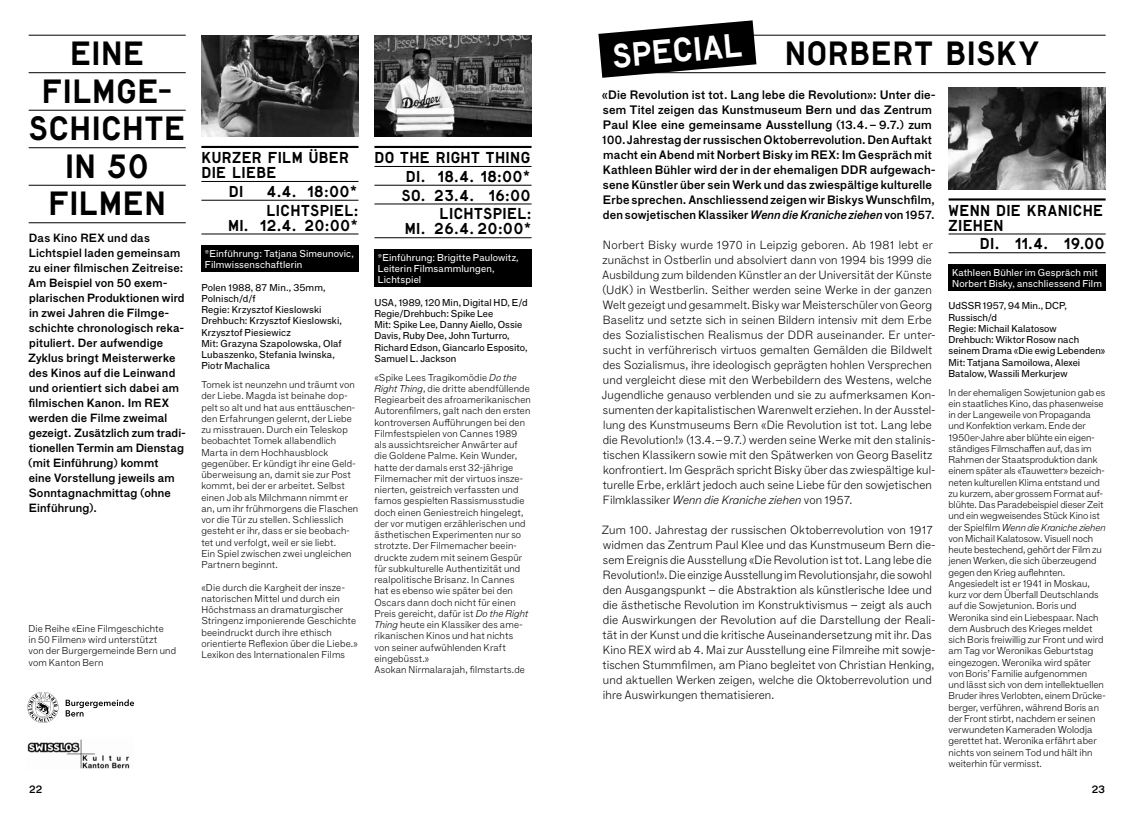
<style>
.page{position:relative;width:1134px;height:833px;background:#fff}
.page>*{position:absolute;margin:0;border:0;box-sizing:border-box;transform-origin:0 0}
.t1{font:31.88px/37.5px "Lutz Headline";letter-spacing:.02em;color:#000;text-align:center}
.t2{font:31.88px "Lutz Headline";color:#fff}
.t3{font:15px/18.8px "Lutz Headline";letter-spacing:.025em;color:#000}
.t4{font:11.88px/15px "F Grotesk Demi";letter-spacing:.015em;color:#000}
.t5{font:100 11.5px/15px "F Grotesk";letter-spacing:.01em;color:#000}
.t6{font:11.5px/15px "F Grotesk Demi";letter-spacing:.015em;color:#000}
.t7{font:10.62px "F Grotesk Demi";color:#000}
.t8{font:100 9.75px/11.2px "F Grotesk";letter-spacing:.01em;color:#000}
.t9{font:9.75px/11.2px "F Grotesk";letter-spacing:.005em;color:#000}
.t10{font:9.75px/11.2px "F Grotesk";letter-spacing:.015em;color:#fff}
.s1{font-style:italic}
</style>
<div class="page">
<div style="left:201px;top:245px;width:157px;height:27px;background:#000"></div>
<div style="left:374px;top:249px;width:157px;height:38px;background:#000"></div>
<div style="left:948px;top:264px;width:158px;height:26px;background:#000"></div>
<svg style="left:27px;top:692px;width:107px;height:31px"></svg>
<img style="left:27px;top:739px;width:103px;height:30px">
<hr style="left:29px;top:35px;width:157px;height:1px;background:#000">
<hr style="left:29px;top:72px;width:157px;height:1px;background:#000">
<hr style="left:29px;top:110px;width:157px;height:1px;background:#000">
<hr style="left:29px;top:147px;width:157px;height:1px;background:#000">
<hr style="left:29px;top:185px;width:157px;height:1px;background:#000">
<hr style="left:29px;top:222px;width:157px;height:1px;background:#000">
<img style="left:374px;top:35px;width:157px;height:102px">
<img style="left:948px;top:88px;width:158px;height:101px">
<img style="left:201px;top:35px;width:157px;height:102px">
<hr style="left:374px;top:146px;width:157px;height:2px;background:#000">
<hr style="left:374px;top:166px;width:157px;height:1px;background:#000">
<hr style="left:374px;top:185px;width:157px;height:1px;background:#000">
<hr style="left:374px;top:204px;width:157px;height:1px;background:#000">
<hr style="left:374px;top:237px;width:157px;height:1px;background:#000">
<hr style="left:948px;top:198px;width:158px;height:2px;background:#000">
<hr style="left:948px;top:234px;width:158px;height:1px;background:#000">
<hr style="left:948px;top:252px;width:158px;height:1px;background:#000">
<hr style="left:201px;top:146px;width:157px;height:2px;background:#000">
<hr style="left:201px;top:181px;width:157px;height:1px;background:#000">
<hr style="left:201px;top:200px;width:157px;height:1px;background:#000">
<hr style="left:201px;top:234px;width:157px;height:1px;background:#000">
<hr style="left:602px;top:35px;width:504px;height:1px;background:#000">
<hr style="left:602px;top:72px;width:504px;height:1px;background:#000">
<svg style="left:598px;top:20px;width:158px;height:58px"></svg>
<h1 class="t1" style="left:29px;top:34px;width:158px">EINE<br>FILMGE-<br>SCHICHTE<br>IN 50<br>FILMEN</h1>
<p class="t6" style="left:28px;top:230px;width:159px">Das Kino REX und das<br>Lichtspiel laden gemeinsam zu einer filmischen Zeitreise:<br>Am Beispiel von 50 exem&shy;plarischen Produktionen wird in zwei Jahren die Filmge&shy;schichte chronologisch reka&shy;pituliert. Der aufwendige<br>Zyklus bringt Meisterwerke des Kinos auf die Leinwand und orientiert sich dabei am filmischen Kanon. Im REX werden die Filme zweimal gezeigt. Zusätzlich zum tradi&shy;tionellen Termin am Dienstag (mit Einführung) kommt<br>eine Vorstellung jeweils am<br>Sonntagnachmittag (ohne<br>Einführung).</p>
<p class="t8" style="left:28px;top:622px;width:149px">Die Reihe «Eine Filmgeschichte<br>in 50 Filmen» wird unterstützt<br>von der Burgergemeinde Bern und vom Kanton Bern</p>
<h2 class="t3" style="left:201px;top:150px;width:149px;line-height:15px">KURZER FILM ÜBER<br>DIE LIEBE</h2>
<h2 class="t3" style="left:229px;top:181px;width:16px">DI</h2>
<h2 class="t3" style="left:266px;top:181px;width:94px">4.4. 18:00*<br>LICHTSPIEL:</h2>
<h2 class="t3" style="left:228px;top:215px;width:132px">MI. 12.4. 20:00*</h2>
<p class="t10" style="left:205px;top:248px;width:150px">*Einführung: Tatjana Simeunovic,<br>Filmwissenschaftlerin</p>
<p class="t9" style="left:201px;top:281px;width:142px">Polen 1988, 87 Min., 35mm,<br>Polnisch/d/f<br>Regie: Krzysztof Kieslowski<br>Drehbuch: Krzysztof Kieslowski,<br>Krzysztof Piesiewicz<br>Mit: Grazyna Szapolowska, Olaf<br>Lubaszenko, Stefania Iwinska,<br>Piotr Machalica</p>
<p class="t8" style="left:201px;top:378px;width:158px">Tomek ist neunzehn und träumt von der Liebe. Magda ist beinahe dop&shy;pelt so alt und hat aus enttäuschen&shy;den Erfahrungen gelernt, der Liebe zu misstrauen. Durch ein Teleskop beobachtet Tomek allabendlich Marta in dem Hochhausblock gegenüber. Er kündigt ihr eine Geld&shy;überweisung an, damit sie zur Post kommt, bei der er arbeitet. Selbst einen Job als Milchmann nimmt er an, um ihr frühmorgens die Flaschen vor die Tür zu stellen. Schliesslich gesteht er ihr, dass er sie beobach&shy;tet und verfolgt, weil er sie liebt.<br>Ein Spiel zwischen zwei ungleichen Partnern beginnt.</p>
<p class="t8" style="left:201px;top:581px;width:158px">«Die durch die Kargheit der insze&shy;natorischen Mittel und durch ein Höchstmass an dramaturgischer Stringenz imponierende Geschichte beeindruckt durch ihre ethisch orientierte Reflexion über die Liebe.» Lexikon des Internationalen Films</p>
<h2 class="t3" style="left:374px;top:148px;width:159px;text-align:right">DO THE RIGHT THING<br>DI. 18.4. 18:00*<br>SO. 23.4. 16:00<br>LICHTSPIEL:</h2>
<h2 class="t3" style="left:405px;top:219px;width:128px">MI. 26.4. 20:00*</h2>
<p class="t10" style="left:378px;top:251px;width:142px">*Einführung: Brigitte Paulowitz,<br>Leiterin Filmsammlungen,<br>Lichtspiel</p>
<p class="t9" style="left:374px;top:296px;width:155px">USA, 1989, 120 Min, Digital HD, E/d<br>Regie/Drehbuch: Spike Lee<br>Mit: Spike Lee, Danny Aiello, Ossie<br>Davis, Ruby Dee, John Turturro,<br>Richard Edson, Giancarlo Esposito,<br>Samuel L. Jackson</p>
<p class="t8" style="left:374px;top:371px;width:158px">«Spike Lees Tragikomödie <span class="s1">Do the Right Thing</span>, die dritte abendfüllende Regiearbeit des afroamerikanischen Autorenfilmers, galt nach den ersten kontroversen Aufführungen bei den Filmfestspielen von Cannes 1989 als aussichtsreicher Anwärter auf die Goldene Palme. Kein Wunder, hatte der damals erst 32-jährige Filmemacher mit der virtuos insze&shy;nierten, geistreich verfassten und famos gespielten Rassismusstudie doch einen Geniestreich hingelegt, der vor mutigen erzählerischen und ästhetischen Experimenten nur so strotzte. Der Filmemacher beein&shy;druckte zudem mit seinem Gespür für subkulturelle Authentizität und realpolitische Brisanz. In Cannes hat es ebenso wie später bei den Oscars dann doch nicht für einen Preis gereicht, dafür ist <span class="s1">Do the Right Thing</span> heute ein Klassiker des ame&shy;rikanischen Kinos und hat nichts von seiner aufwühlenden Kraft eingebüsst.»<br>Asokan Nirmalarajah, filmstarts.de</p>
<h1 class="t2" style="left:611px;top:35px;width:131px;rotate:-5deg">SPECIAL</h1>
<h1 class="t1" style="left:785px;top:34px;width:256px">NORBERT BISKY</h1>
<p class="t4" style="left:602px;top:87px;width:335px">«Die Revolution ist tot. Lang lebe die Revolution»: Unter die&shy;sem Titel zeigen das Kunstmuseum Bern und das Zentrum Paul Klee eine gemeinsame Ausstellung (13.4. – 9.7.) zum 100. Jahrestag der russischen Oktoberrevolution. Den Auftakt macht ein Abend mit Norbert Bisky im REX: Im Gespräch mit Kathleen Bühler wird der in der ehemaligen DDR aufgewach&shy;sene Künstler über sein Werk und das zwiespältige kulturelle Erbe sprechen. Anschliessend zeigen wir Biskys Wunschfilm, den sowjetischen Klassiker <span class="s1">Wenn die Kraniche ziehen</span> von 1957.</p>
<p class="t5" style="left:602px;top:237px;width:335px">Norbert Bisky wurde 1970 in Leipzig geboren. Ab 1981 lebt er zunächst in Ostberlin und absolviert dann von 1994 bis 1999 die Ausbildung zum bildenden Künstler an der Universität der Künste (UdK) in Westberlin. Seither werden seine Werke in der ganzen Welt gezeigt und gesammelt. Bisky war Meisterschüler von Georg Baselitz und setzte sich in seinen Bildern intensiv mit dem Erbe des Sozialistischen Realismus der DDR auseinander. Er unter&shy;sucht in verführerisch virtuos gemalten Gemälden die Bildwelt des Sozialismus, ihre ideologisch geprägten hohlen Versprechen und vergleicht diese mit den Werbebildern des Westens, welche Jugendliche genauso verblenden und sie zu aufmerksamen Kon&shy;sumenten der kapitalistischen Warenwelt erziehen. In der Ausstel&shy;lung des Kunstmuseums Bern «Die Revolution ist tot. Lang lebe die Revolution!» (13.4.–9.7.) werden seine Werke mit den stalinis&shy;tischen Klassikern sowie mit den Spätwerken von Georg Baselitz konfrontiert. Im Gespräch spricht Bisky über das zwiespältige kul&shy;turelle Erbe, erklärt jedoch auch seine Liebe für den sowjetischen Filmklassiker <span class="s1">Wenn die Kraniche ziehen</span> von 1957.</p>
<p class="t5" style="left:602px;top:522px;width:335px">Zum 100. Jahrestag der russischen Oktoberrevolution von 1917 widmen das Zentrum Paul Klee und das Kunstmuseum Bern die&shy;sem Ereignis die Ausstellung «Die Revolution ist tot. Lang lebe die Revolution!». Die einzige Ausstellung im Revolutionsjahr, die sowohl den Ausgangspunkt – die Abstraktion als künstlerische Idee und die ästhetische Revolution im Konstruktivismus – zeigt als auch die Auswirkungen der Revolution auf die Darstellung der Reali&shy;tät in der Kunst und die kritische Auseinandersetzung mit ihr. Das Kino REX wird ab 4. Mai zur Ausstellung eine Filmreihe mit sowje&shy;tischen Stummfilmen, am Piano begleitet von Christian Henking, und aktuellen Werken zeigen, welche die Oktoberrevolution und ihre Auswirkungen thematisieren.</p>
<h2 class="t3" style="left:948px;top:202px;width:156px;line-height:15px">WENN DIE KRANICHE<br>ZIEHEN</h2>
<h2 class="t3" style="left:980px;top:234px;width:126px">DI. 11.4. 19.00</h2>
<p class="t10" style="left:952px;top:266px;width:151px">Kathleen Bühler im Gespräch mit<br>Norbert Bisky, anschliessend Film</p>
<p class="t9" style="left:948px;top:300px;width:158px">UdSSR 1957, 94 Min., DCP,<br>Russisch/d<br>Regie: Michail Kalatosow<br>Drehbuch: Wiktor Rosow nach seinem Drama «Die ewig Lebenden»<br>Mit: Tatjana Samoilowa, Alexei<br>Batalow, Wassili Merkurjew</p>
<p class="t8" style="left:948px;top:386px;width:159px">In der ehemaligen Sowjetunion gab es ein staatliches Kino, das phasenweise in der Langeweile von Propaganda und Konfektion verkam. Ende der 1950er-Jahre aber blühte ein eigen&shy;ständiges Filmschaffen auf, das im Rahmen der Staatsproduktion dank einem später als «Tauwetter» bezeich&shy;neten kulturellen Klima entstand und zu kurzem, aber grossem Format auf&shy;blühte. Das Paradebeispiel dieser Zeit und ein wegweisendes Stück Kino ist der Spielfilm <span class="s1">Wenn die Kraniche ziehen </span>von Michail Kalatosow. Visuell noch heute bestechend, gehört der Film zu jenen Werken, die sich überzeugend gegen den Krieg auflehnten.<br>Angesiedelt ist er 1941 in Moskau, kurz vor dem Überfall Deutschlands auf die Sowjetunion. Boris und Weronika sind ein Liebespaar. Nach dem Ausbruch des Krieges meldet sich Boris freiwillig zur Front und wird am Tag vor Weronikas Geburtstag eingezogen. Weronika wird später von Boris’ Familie aufgenommen und lässt sich von dem intellektuellen Bruder ihres Verlobten, einem Drücke&shy;berger, verführen, während Boris an der Front stirbt, nachdem er seinen verwundeten Kameraden Wolodja gerettet hat. Weronika erfährt aber nichts von seinem Tod und hält ihn weiterhin für vermisst.</p>
<p class="t7" style="left:29px;top:783px;width:15px">22</p>
<p class="t7" style="left:1092px;top:783px;width:15px">23</p>
</div>
